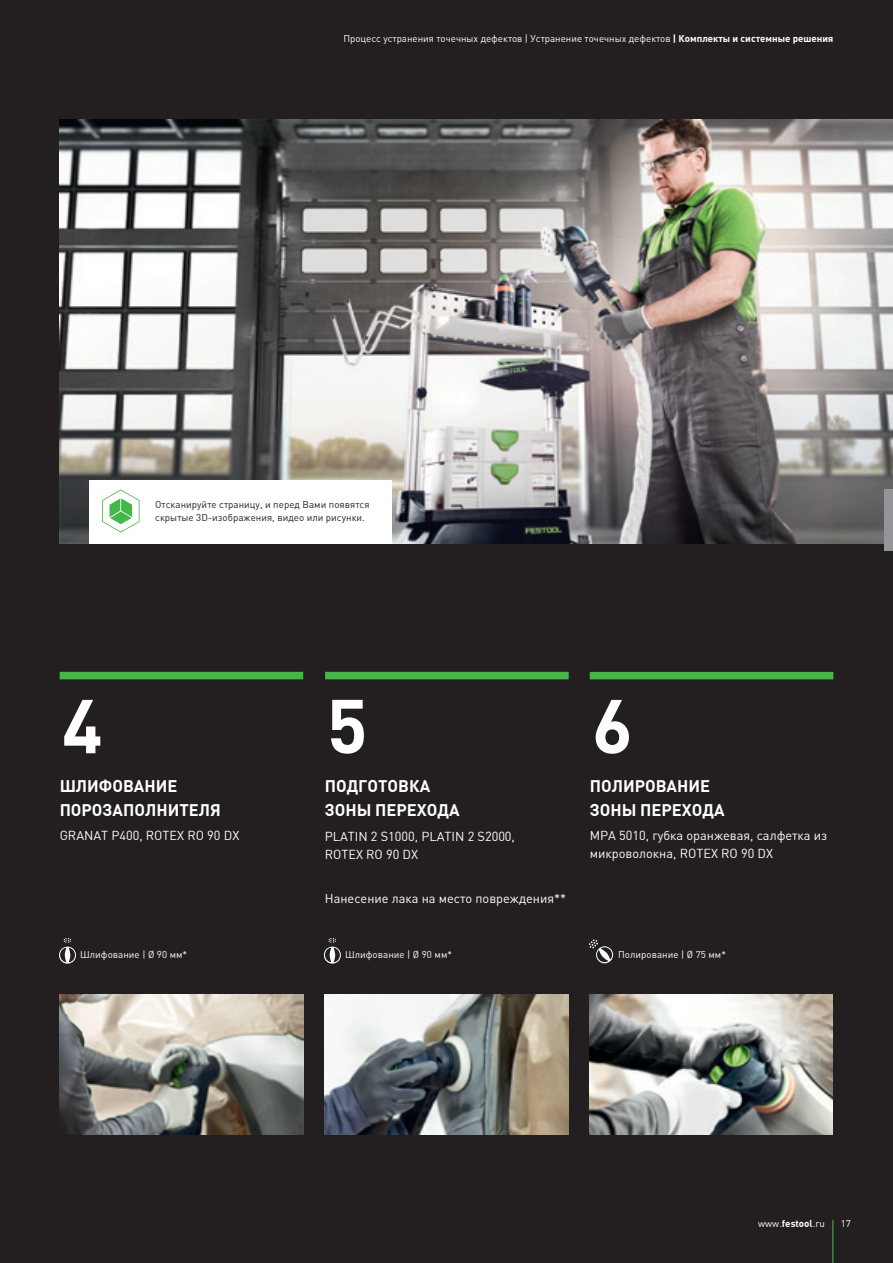
<style>
.page{position:relative;width:893px;height:1263px;background:#231f20}
.page>*{position:absolute;margin:0;border:0;box-sizing:border-box;transform-origin:0 0}
._50-50_bold_weiss{font:700 75px "DIN Pro";color:#fff}
._11-16_bold-weiss{font:700 16.5px "DIN Pro";color:#fff}
._8_5-12_reg_weiss{font:12.75px/18px "DIN Pro";color:#fff}
.rechts_6_5_8_5_weiss{font:9.75px "DIN Pro";color:#fff}
._6_5-8_5_reg_100K{font:9.75px "DIN Pro";letter-spacing:.005em;color:#231f20}
._6_5_8_5_reg_weiss{font:9.75px "DIN Pro";letter-spacing:.005em;color:#fff}
.s1{font-weight:700}
</style>
<div class="page">
<div style="left:60px;top:672px;width:243px;height:7px;background:#45b749"></div>
<div style="left:325px;top:672px;width:244px;height:7px;background:#45b749"></div>
<div style="left:590px;top:672px;width:243px;height:7px;background:#45b749"></div>
<img style="left:60px;top:119px;width:833px;height:425px">
<img style="left:60px;top:994px;width:243px;height:141px">
<img style="left:325px;top:994px;width:244px;height:141px">
<img style="left:589px;top:994px;width:244px;height:141px">
<hr style="left:832px;top:1220px;width:1px;height:43px;background:#45b749">
<div style="left:89px;top:480px;width:303px;height:64px;background:#fff"></div>
<div style="left:884px;top:489px;width:9px;height:61px;background:#939598"></div>
<svg style="left:589px;top:939px;width:24px;height:24px"></svg>
<svg style="left:323px;top:938px;width:18px;height:26px"></svg>
<svg style="left:59px;top:938px;width:17px;height:26px"></svg>
<svg style="left:102px;top:489px;width:38px;height:44px"></svg>
<p class="rechts_6_5_8_5_weiss" style="left:343px;top:33px;width:492px">Процесс устранения точечных дефектов | Устранение точечных дефектов <span class="s1">| Комплекты и системные решения</span></p>
<p class="_6_5-8_5_reg_100K" style="left:155px;top:499px;width:216px">Отсканируйте страницу, и перед Вами появятся</p>
<p class="_6_5-8_5_reg_100K" style="left:155px;top:512px;width:211px">скрытые 3D-изображения, видео или рисунки.</p>
<p class="_50-50_bold_weiss" style="left:62px;top:683px;width:42px">4</p>
<p class="_50-50_bold_weiss" style="left:327px;top:683px;width:42px">5</p>
<p class="_50-50_bold_weiss" style="left:592px;top:683px;width:42px">6</p>
<p class="_11-16_bold-weiss" style="left:60px;top:776px;width:119px">ШЛИФОВАНИЕ</p>
<p class="_11-16_bold-weiss" style="left:60px;top:800px;width:163px">ПОРОЗАПОЛНИТЕЛЯ</p>
<p class="_11-16_bold-weiss" style="left:325px;top:776px;width:107px">ПОДГОТОВКА</p>
<p class="_11-16_bold-weiss" style="left:325px;top:800px;width:136px">ЗОНЫ ПЕРЕХОДА</p>
<p class="_11-16_bold-weiss" style="left:590px;top:776px;width:122px">ПОЛИРОВАНИЕ</p>
<p class="_11-16_bold-weiss" style="left:590px;top:800px;width:136px">ЗОНЫ ПЕРЕХОДА</p>
<p class="_8_5-12_reg_weiss" style="left:60px;top:826px;width:181px">GRANAT P400, ROTEX RO 90 DX</p>
<p class="_8_5-12_reg_weiss" style="left:325px;top:827px;width:192px">PLATIN 2 S1000, PLATIN 2 S2000,<br>ROTEX RO 90 DX</p>
<p class="_8_5-12_reg_weiss" style="left:590px;top:826px;width:239px">MPA 5010, губка оранжевая, салфетка из</p>
<p class="_8_5-12_reg_weiss" style="left:590px;top:844px;width:185px">микроволокна, ROTEX RO 90 DX</p>
<p class="_8_5-12_reg_weiss" style="left:325px;top:889px;width:243px">Нанесение лака на место повреждения**</p>
<p class="_6_5_8_5_reg_weiss" style="left:80px;top:949px;width:109px">Шлифование | Ø 90 мм*</p>
<p class="_6_5_8_5_reg_weiss" style="left:345px;top:949px;width:109px">Шлифование | Ø 90 мм*</p>
<p class="_6_5_8_5_reg_weiss" style="left:618px;top:949px;width:109px">Полирование | Ø 75 мм*</p>
<p class="rechts_6_5_8_5_weiss" style="left:758px;top:1218px;width:68px">www.<span class="s1">festool</span>.ru</p>
<p class="rechts_6_5_8_5_weiss" style="left:841px;top:1218px;width:12px">17</p>
</div>
